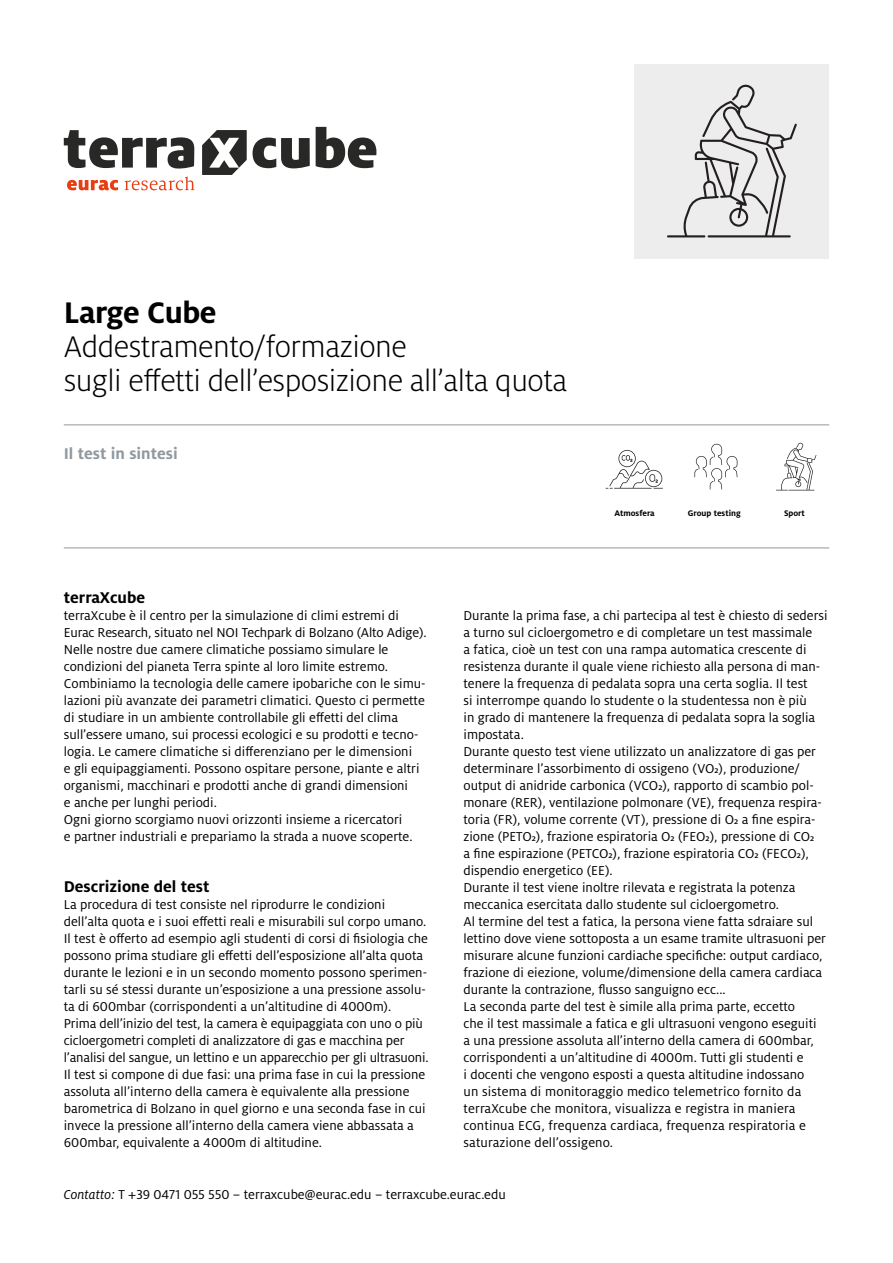
<style>
.page{position:relative;width:893px;height:1263px;background:#fff}
.page>*{position:absolute;margin:0;border:0;box-sizing:border-box;transform-origin:0 0}
.t1{font:300 33px/34px "Milo Pro";letter-spacing:-.015em;color:#000}
.t2{font:700 33px "Milo Pro";letter-spacing:-.015em;color:#000}
.t3{font:700 17.25px "Milo Pro";color:#000}
.t4{font:700 17.25px "Milo Pro";color:#9098a0}
.t5{font:14.25px/17px "Milo Pro";color:#000}
.t6{font:700 9px "Milo Pro";color:#000}
.s1{font-style:italic}
</style>
<div class="page">
<div style="left:634px;top:64px;width:195px;height:195px;background:#ededed"></div>
<svg style="left:125px;top:176px;width:70px;height:14px"></svg>
<svg style="left:67px;top:180px;width:51px;height:10px"></svg>
<svg style="left:202px;top:130px;width:45px;height:45px"></svg>
<svg style="left:64px;top:130px;width:130px;height:39px"></svg>
<svg style="left:253px;top:138px;width:57px;height:31px"></svg>
<svg style="left:316px;top:127px;width:60px;height:41px"></svg>
<hr style="left:64px;top:424px;width:765px;height:1px;background:#9098a0">
<svg style="left:606px;top:450px;width:57px;height:39px"></svg>
<svg style="left:694px;top:444px;width:43px;height:45px"></svg>
<hr style="left:64px;top:547px;width:765px;height:1px;background:#9098a0">
<svg style="left:776px;top:443px;width:40px;height:47px"></svg>
<svg style="left:667px;top:84px;width:130px;height:153px"></svg>
<h1 class="t2" style="left:64px;top:294px;width:154px">Large Cube</h1>
<h1 class="t1" style="left:64px;top:330px;width:505px">Addestramento/formazione<br>sugli effetti dell’esposizione all’alta quota</h1>
<p class="t4" style="left:64px;top:443px;width:116px">Il test in sintesi</p>
<p class="t3" style="left:64px;top:587px;width:83px">terraXcube</p>
<p class="t5" style="left:64px;top:607px;width:364px">terraXcube è il centro per la simulazione di climi estremi di Eurac Research, situato nel NOI Techpark di Bolzano (Alto Adige).<br>Nelle nostre due camere climatiche possiamo simulare le condizioni del pianeta Terra spinte al loro limite estremo.<br>Combiniamo la tecnologia delle camere ipobariche con le simu&shy;lazioni più avanzate dei parametri climatici. Questo ci permette di studiare in un ambiente controllabile gli effetti del clima sull’essere umano, sui processi ecologici e su prodotti e tecno&shy;logia. Le camere climatiche si differenziano per le dimensioni<br>e gli equipaggiamenti. Possono ospitare persone, piante e altri organismi, macchinari e prodotti anche di grandi dimensioni<br>e anche per lunghi periodi.<br>Ogni giorno scorgiamo nuovi orizzonti insieme a ricercatori<br>e partner industriali e prepariamo la strada a nuove scoperte.</p>
<p class="t3" style="left:64px;top:877px;width:147px">Descrizione del test</p>
<p class="t5" style="left:64px;top:896px;width:366px">La procedura di test consiste nel riprodurre le condizioni dell’alta quota e i suoi effetti reali e misurabili sul corpo umano.<br>Il test è offerto ad esempio agli studenti di corsi di fisiologia che possono prima studiare gli effetti dell’esposizione all’alta quota durante le lezioni e in un secondo momento possono sperimen&shy;tarli su sé stessi durante un’esposizione a una pressione assolu&shy;ta di 600mbar (corrispondenti a un’altitudine di 4000m).<br>Prima dell’inizio del test, la camera è equipaggiata con uno o più cicloergometri completi di analizzatore di gas e macchina per l’analisi del sangue, un lettino e un apparecchio per gli ultrasuoni.<br>Il test si compone di due fasi: una prima fase in cui la pressione assoluta all’interno della camera è equivalente alla pressione barometrica di Bolzano in quel giorno e una seconda fase in cui invece la pressione all’interno della camera viene abbassata a 600mbar, equivalente a 4000m di altitudine.</p>
<p class="t6" style="left:614px;top:508px;width:42px">Atmosfera</p>
<p class="t6" style="left:688px;top:508px;width:55px">Group testing</p>
<p class="t6" style="left:784px;top:508px;width:22px">Sport</p>
<p class="t5" style="left:463px;top:607px;width:366px">Durante la prima fase, a chi partecipa al test è chiesto di sedersi a turno sul cicloergometro e di completare un test massimale<br>a fatica, cioè un test con una rampa automatica crescente di resistenza durante il quale viene richiesto alla persona di man&shy;tenere la frequenza di pedalata sopra una certa soglia. Il test<br>si interrompe quando lo studente o la studentessa non è più<br>in grado di mantenere la frequenza di pedalata sopra la soglia impostata.<br>Durante questo test viene utilizzato un analizzatore di gas per determinare l’assorbimento di ossigeno (VO2), produzione/ output di anidride carbonica (VCO2), rapporto di scambio pol&shy;monare (RER), ventilazione polmonare (VE), frequenza respira&shy;toria (FR), volume corrente (VT), pressione di O2 a fine espira&shy;zione (PETO2), frazione espiratoria O2 (FEO2), pressione di CO2<br>a fine espirazione (PETCO2), frazione espiratoria CO2 (FECO2), dispendio energetico (EE).<br>Durante il test viene inoltre rilevata e registrata la potenza meccanica esercitata dallo studente sul cicloergometro.<br>Al termine del test a fatica, la persona viene fatta sdraiare sul lettino dove viene sottoposta a un esame tramite ultrasuoni per misurare alcune funzioni cardiache specifiche: output cardiaco, frazione di eiezione, volume/dimensione della camera cardiaca durante la contrazione, flusso sanguigno ecc...<br>La seconda parte del test è simile alla prima parte, eccetto<br>che il test massimale a fatica e gli ultrasuoni vengono eseguiti<br>a una pressione assoluta all’interno della camera di 600mbar, corrispondenti a un’altitudine di 4000m. Tutti gli studenti e<br>i docenti che vengono esposti a questa altitudine indossano<br>un sistema di monitoraggio medico telemetrico fornito da terraXcube che monitora, visualizza e registra in maniera continua ECG, frequenza cardiaca, frequenza respiratoria e saturazione dell’ossigeno.</p>
<p class="t5" style="left:64px;top:1186px;width:443px"><span class="s1">Contatto:</span> T +39 0471 055 550 – terraxcube@eurac.edu – terraxcube.eurac.edu</p>
</div>
